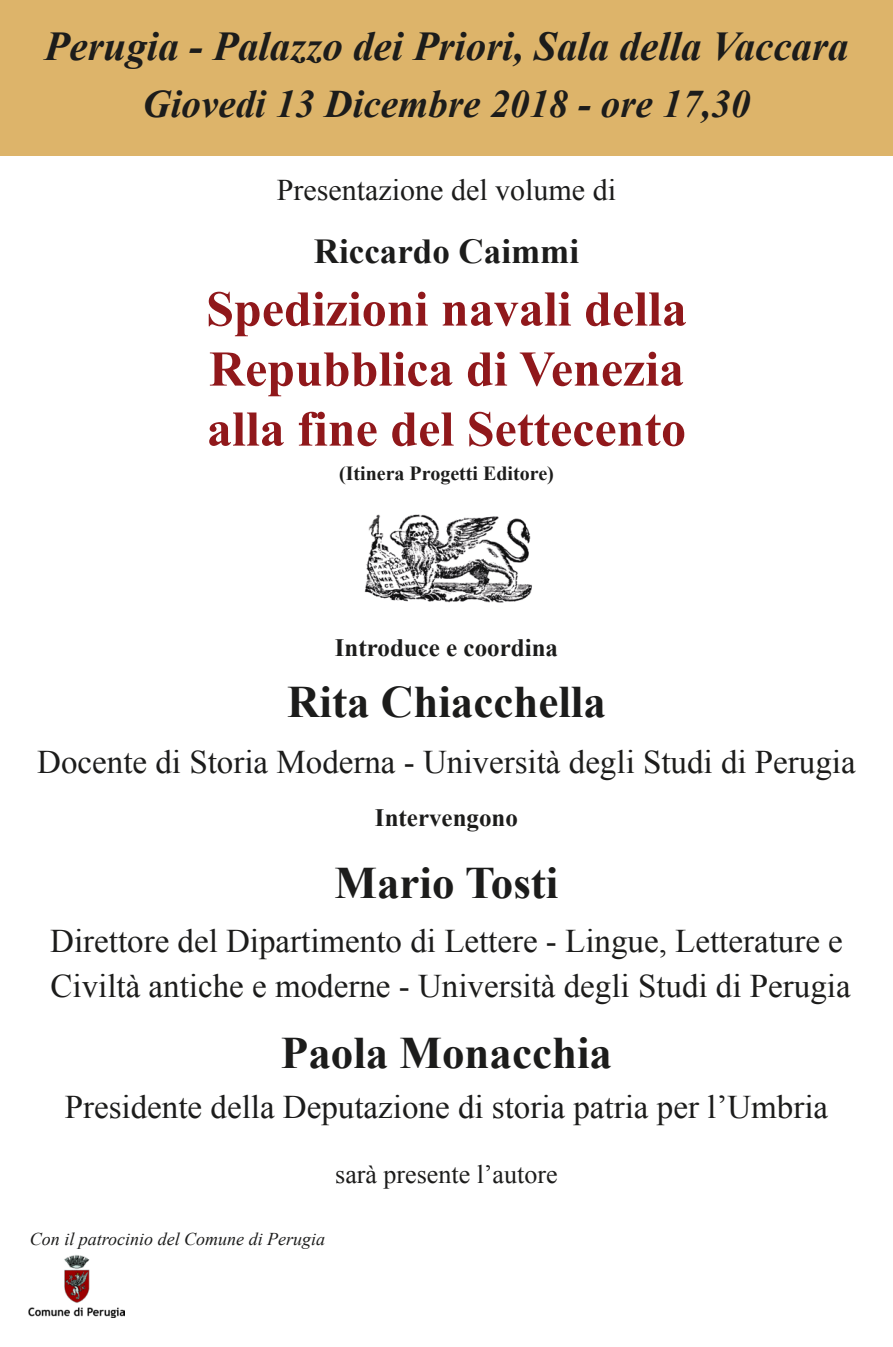
<style>
.page{position:relative;width:893px;height:1347px;background:#fff}
.page>*{position:absolute;margin:0;border:0;box-sizing:border-box;transform-origin:0 0}
.t1{font:700 50px/60px "Times New Roman";color:#90181b;text-align:justify}
.t2{font:700 45px "Times New Roman";color:#1c1c1b}
.t3{font:italic 700 41px "Times New Roman";color:#1c1c1b}
.t4{font:italic 700 39px "Times New Roman";color:#1c1c1b}
.t5{font:700 35px "Times New Roman";color:#1c1c1b}
.t6{font:33px/45px "Times New Roman";color:#1c1c1b}
.t7{font:30px "Times New Roman";color:#1c1c1b}
.t8{font:26px "Times New Roman";color:#1c1c1b}
.t9{font:700 25px "Times New Roman";color:#1c1c1b}
.t10{font:700 20px "Times New Roman";color:#1c1c1b}
.t11{font:italic 18px "Times New Roman";color:#1c1c1b}
</style>
<div class="page">
<div style="left:0;top:0;width:893px;height:155px;background:#ddb46a"></div>
<img style="left:28px;top:1255px;width:97px;height:62px">
<img style="left:364px;top:514px;width:168px;height:89px">
<p class="t3" style="left:44px;top:18px;width:806px">Perugia - Palazzo dei Priori, Sala della Vaccara</p>
<p class="t4" style="left:143px;top:77px;width:609px">Giovedi 13 Dicembre 2018 - ore 17,30</p>
<p class="t7" style="left:277px;top:170px;width:341px">Presentazione del volume di</p>
<p class="t5" style="left:314px;top:227px;width:267px">Riccardo Caimmi</p>
<h1 class="t1" style="left:206px;top:277px;width:482px">Spedizioni navali della Repubblica di Venezia alla fine del Settecento</h1>
<p class="t10" style="left:339px;top:459px;width:216px">(Itinera Progetti Editore)</p>
<p class="t9" style="left:335px;top:630px;width:225px">Introduce e coordina</p>
<h2 class="t2" style="left:287px;top:671px;width:320px">Rita Chiacchella</h2>
<p class="t6" style="left:37px;top:739px;width:820px">Docente di Storia Moderna - Università degli Studi di Perugia</p>
<p class="t9" style="left:375px;top:800px;width:145px">Intervengono</p>
<h2 class="t2" style="left:335px;top:852px;width:225px">Mario Tosti</h2>
<p class="t6" style="left:50px;top:918px;width:802px">Direttore del Dipartimento di Lettere - Lingue, Letterature e<br>Civiltà antiche e moderne - Università degli Studi di Perugia</p>
<h2 class="t2" style="left:281px;top:1022px;width:333px">Paola Monacchia</h2>
<p class="t6" style="left:65px;top:1084px;width:765px">Presidente della Deputazione di storia patria per l’Umbria</p>
<p class="t8" style="left:335px;top:1156px;width:224px">sarà presente l’autore</p>
<p class="t11" style="left:30px;top:1227px;width:297px">Con il patrocinio del Comune di Perugia</p>
</div>
